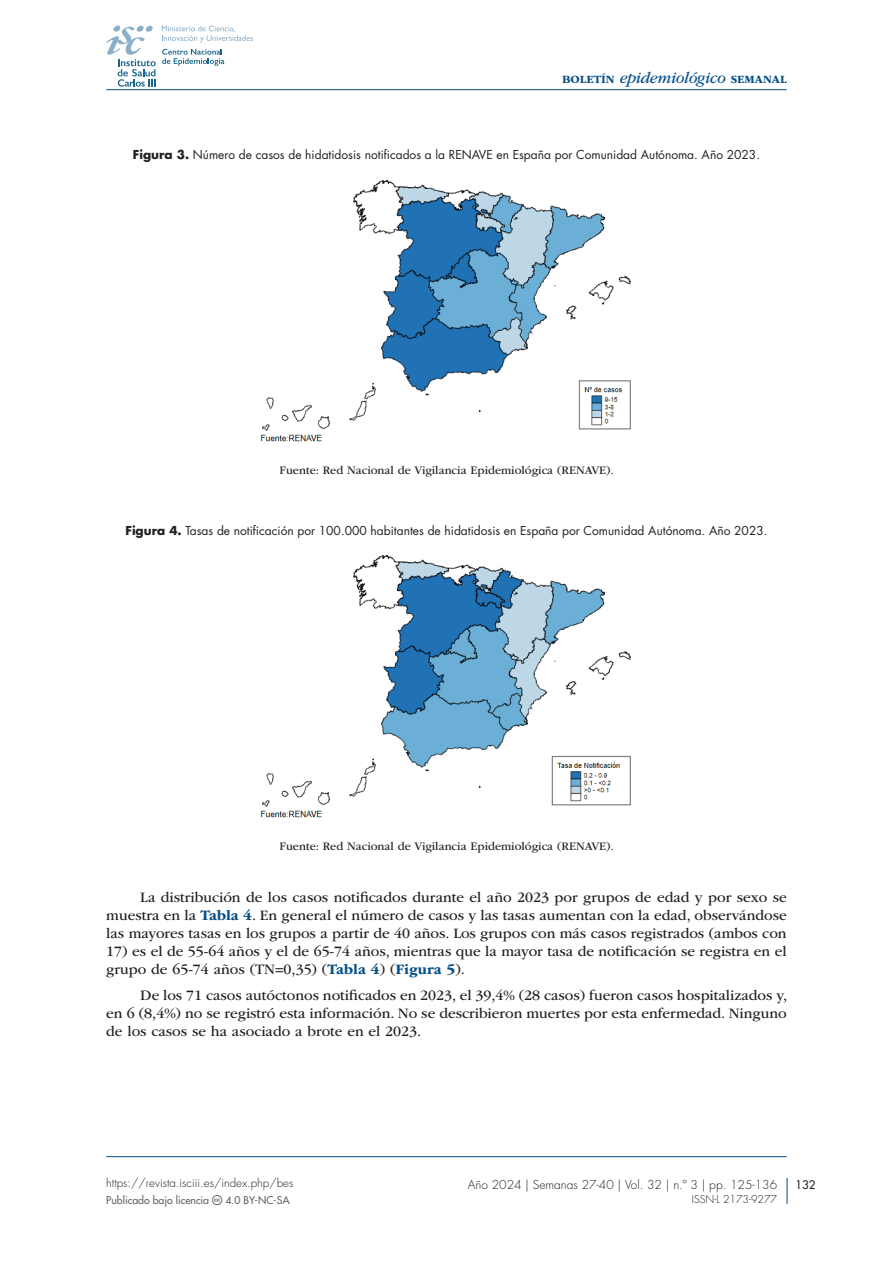
<style>
.page{position:relative;width:893px;height:1263px;background:#fff}
.page>*{position:absolute;margin:0;border:0;box-sizing:border-box;transform-origin:0 0}
.t1{font:15px/18px "ITC Garamond Std";color:#231f20;text-align:justify}
.sps_figur_titulo{font:12px "Futura Std";color:#231f20}
.sps_tablas_notas{font:12px "ITC Garamond Std";color:#231f20}
.t2{font:300 12px "Futura Std";color:#231f20}
.t3{font:300 11.55px "Futura Std";color:#231f20}
.t4{font:700 11.55px "ITC Garamond Std";color:#044e87}
.t5{font:500 11.55px "Futura Std";color:#231f20}
.t6{font:500 10.5px "Futura Std";color:#636366}
.t7{font:300 10.5px "Futura Std";color:#231f20}
.s1{font-weight:400;font-style:italic;font-size:16.5px}
.s2{font-weight:700}
.s3{font-weight:700;color:#044e87}
</style>
<div class="page">
<hr style="left:106px;top:89px;width:681px;height:1px;background:#044e87">
<svg style="left:787px;top:1178px;width:1px;height:26px"></svg>
<svg style="left:162px;top:26px;width:91px;height:17px"></svg>
<svg style="left:106px;top:26px;width:50px;height:61px"></svg>
<svg style="left:162px;top:49px;width:62px;height:17px"></svg>
<img style="left:260px;top:179px;width:371px;height:263px">
<img style="left:260px;top:554px;width:371px;height:264px">
<hr style="left:106px;top:1156px;width:681px;height:1px;background:#044e87">
<p class="t4" style="left:562px;top:73px;width:226px">BOLETÍN <span class="s1">epidemiológico</span> SEMANAL</p>
<p class="sps_figur_titulo" style="left:133px;top:147px;width:629px"><span class="s2">Figura 3.</span> Número de casos de hidatidosis notificados a la RENAVE en España por Comunidad Autónoma. Año 2023.</p>
<p class="sps_tablas_notas" style="left:279px;top:463px;width:336px">Fuente: Red Nacional de Vigilancia Epidemiológica (RENAVE).</p>
<p class="sps_figur_titulo" style="left:126px;top:523px;width:643px"><span class="s2">Figura 4.</span> Tasas de notificación por 100.000 habitantes de hidatidosis en España por Comunidad Autónoma. Año 2023.</p>
<p class="sps_tablas_notas" style="left:279px;top:839px;width:336px">Fuente: Red Nacional de Vigilancia Epidemiológica (RENAVE).</p>
<p class="t1" style="left:106px;top:888px;width:682px;text-indent:34px">La distribución de los casos notificados durante el año 2023 por grupos de edad y por sexo se muestra en la <span class="s3">Tabla 4</span>. En general el número de casos y las tasas aumentan con la edad, observándose las mayores tasas en los grupos a partir de 40 años. Los grupos con más casos registrados (ambos con</p>
<p class="t1" style="left:106px;top:942px;width:682px">17) es el de 55-64 años y el de 65-74 años, mientras que la mayor tasa de notificación se registra en el grupo de 65-74 años (TN=0,35) (<span class="s3">Tabla 4</span>) (<span class="s3">Figura 5</span>).</p>
<p class="t1" style="left:106px;top:987px;width:682px;text-indent:34px">De los 71 casos autóctonos notificados en 2023, el 39,4% (28 casos) fueron casos hospitalizados y, en 6 (8,4%) no se registró esta información. No se describieron muertes por esta enfermedad. Ninguno de los casos se ha asociado a brote en el 2023.</p>
<p class="t3" style="left:106px;top:1176px;width:189px">https://revista.isciii.es/index.php/bes</p>
<p class="t6" style="left:106px;top:1193px;width:185px">Publicado bajo licencia ▼❖□□■▲ 4.0 BY-NC-SA</p>
<p class="t2" style="left:468px;top:1177px;width:311px">Año 2024 | Semanas 27-40 | Vol. 32 | n.º 3 | pp. 125-136</p>
<p class="t5" style="left:795px;top:1177px;width:22px">132</p>
<p class="t7" style="left:692px;top:1193px;width:87px">ISSN-L 2173-9277</p>
</div>
